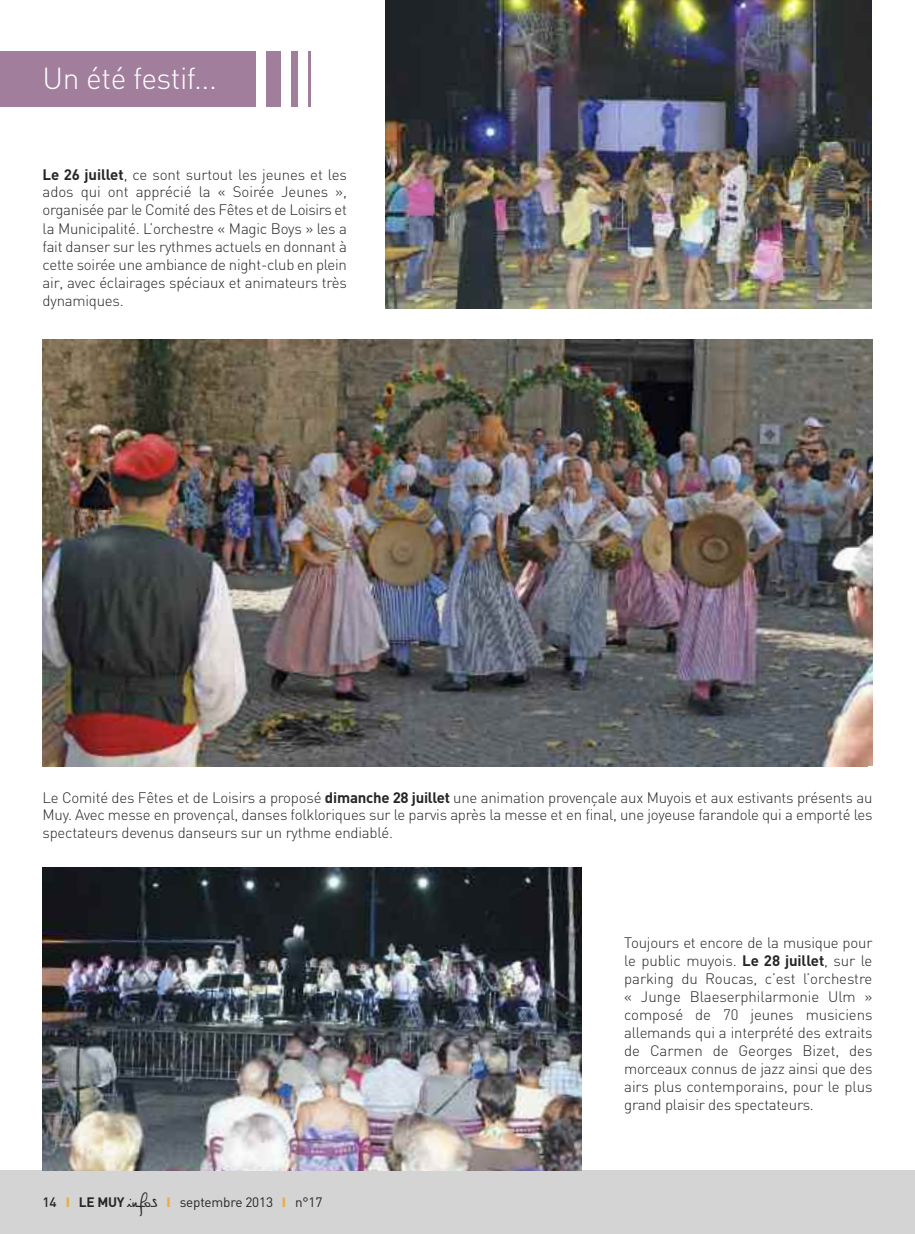
<style>
.page{position:relative;width:915px;height:1234px;background:#fff}
.page>*{position:absolute;margin:0;border:0;box-sizing:border-box;transform-origin:0 0}
.t1{font:300 30px "DIN";letter-spacing:-.015em;color:#fff}
.t2{font:300 15px/17.9px "DIN";letter-spacing:-.015em;color:#272627;text-align:justify}
.t3{font:13.5px "DIN";letter-spacing:-.015em;color:#272627}
.s1{font-weight:700}
.s2{font-weight:500}
.s3{font-weight:900;color:#e9ae47}
.s4{font-family:"Philippe";font-size:16.5px}
</style>
<div class="page">
<div style="left:0;top:1169px;width:914px;height:64px;background:#d4d4d4"></div>
<div style="left:0;top:51px;width:256px;height:55px;background:#a27e9d"></div>
<div style="left:266px;top:51px;width:14px;height:55px;background:#a27e9d"></div>
<div style="left:291px;top:51px;width:6px;height:55px;background:#a27e9d"></div>
<hr style="left:308px;top:51px;width:2px;height:55px;background:#a27e9d">
<img style="left:385px;top:0;width:485px;height:308px">
<img style="left:43px;top:867px;width:538px;height:302px">
<img style="left:43px;top:339px;width:829px;height:427px">
<h1 class="t1" style="left:43px;top:68px;width:176px">Un été festif...</h1>
<p class="t2" style="left:43px;top:168px;width:306px"><span class="s1">Le 26 juillet</span>, ce sont surtout les jeunes et les ados qui ont apprécié la « Soirée Jeunes », organisée par le Comité des Fêtes et de Loisirs et la Municipalité. L’orchestre « Magic Boys » les a fait danser sur les rythmes actuels en donnant à cette soirée une ambiance de night-club en plein air, avec éclairages spéciaux et animateurs très dynamiques.</p>
<p class="t2" style="left:43px;top:790px;width:831px">Le Comité des Fêtes et de Loisirs a proposé <span class="s1">dimanche 28 juillet</span> une animation provençale aux Muyois et aux estivants présents au Muy. Avec messe en provençal, danses folkloriques sur le parvis après la messe et en final, une joyeuse farandole qui a emporté les spectateurs devenus danseurs sur un rythme endiablé.</p>
<p class="t3" style="left:43px;top:1196px;width:281px"><span class="s2">14</span> <span class="s3">I</span> <span class="s1">LE MUY</span> <span class="s4">infos</span> <span class="s3">I</span> septembre 2013 <span class="s3">I</span> n°17</p>
<p class="t2" style="left:624px;top:934px;width:250px;line-height:18.8px">Toujours et encore de la musique pour le public muyois. <span class="s1">Le 28 juillet</span>, sur le</p>
<p class="t2" style="left:624px;top:970px;width:250px">parking du Roucas, c’est l’orchestre « Junge Blaeserphilarmonie Ulm » composé de 70 jeunes musiciens allemands qui a interprété des extraits de Carmen de Georges Bizet, des morceaux connus de jazz ainsi que des airs plus contemporains, pour le plus grand plaisir des spectateurs.</p>
</div>
